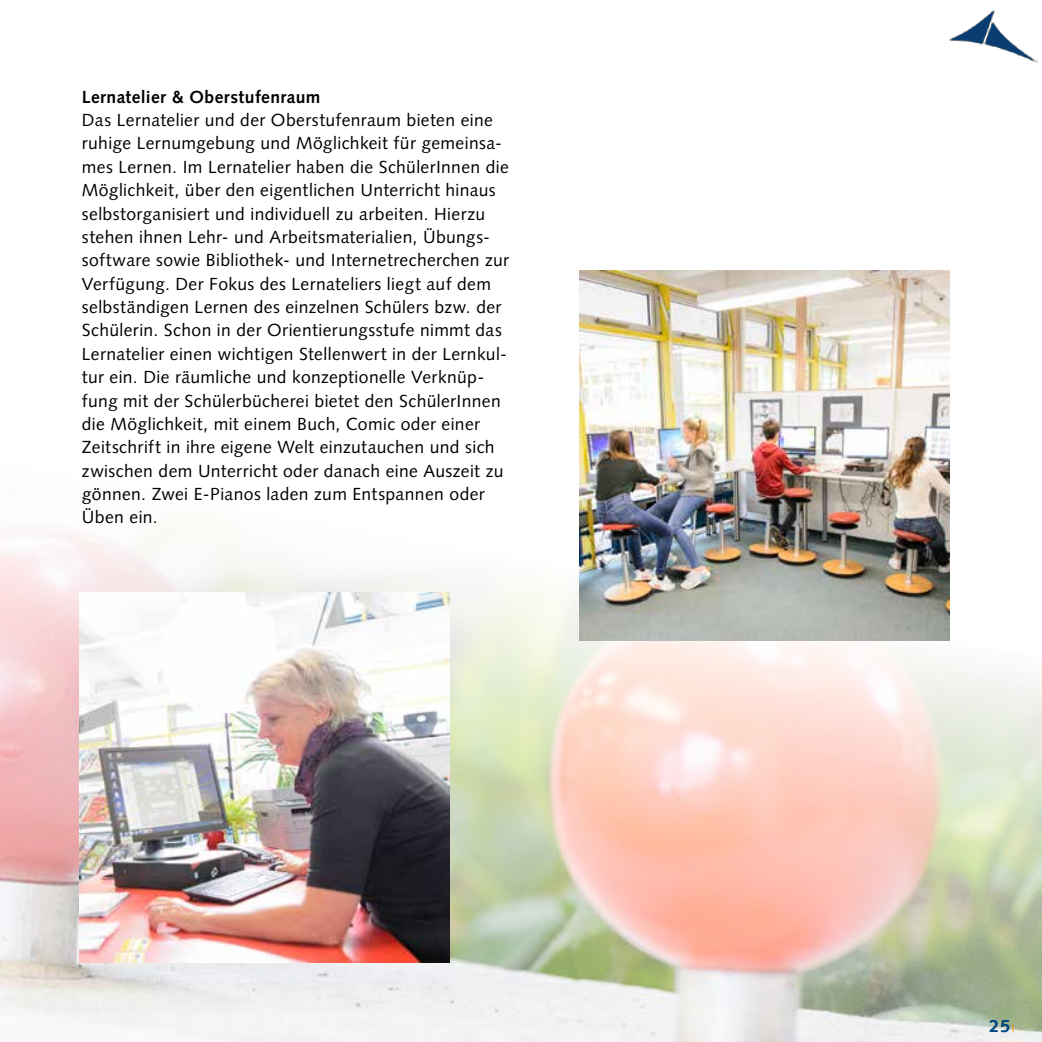
<style>
.page{position:relative;width:1042px;height:1042px;background:#fff}
.page>*{position:absolute;margin:0;border:0;box-sizing:border-box;transform-origin:0 0}
.t1{font:17.5px/23.3px "Syntax LT";letter-spacing:.02em;color:#000}
.t2{font:700 17.5px "Syntax LT";letter-spacing:.025em;color:#000}
.t3{font:700 17.5px "Syntax LT";color:#004884}
.s1{font-weight:400;font-size:10.5px;color:#f8aa23}
</style>
<div class="page">
<img style="left:0;top:10px;width:1042px;height:1032px">
<img style="left:579px;top:270px;width:370px;height:370px">
<img style="left:79px;top:593px;width:370px;height:369px">
<p class="t2" style="left:82px;top:87px;width:240px">Lernatelier &amp; Oberstufenraum</p>
<p class="t1" style="left:82px;top:108px;width:429px">Das Lernatelier und der Oberstufenraum bieten eine ruhige Lernumgebung und Möglichkeit für gemeinsa&shy;mes Lernen. Im Lernatelier haben die SchülerInnen die Möglichkeit, über den eigentlichen Unterricht hinaus selbstorganisiert und individuell zu arbeiten. Hierzu stehen ihnen Lehr- und Arbeitsmaterialien, Übungs&shy;software sowie Bibliothek- und Internetrecherchen zur Verfügung. Der Fokus des Lernateliers liegt auf dem selbständigen Lernen des einzelnen Schülers bzw. der Schülerin. Schon in der Orientierungsstufe nimmt das Lernatelier einen wichtigen Stellenwert in der Lernkul&shy;tur ein. Die räumliche und konzeptionelle Verknüp&shy;fung mit der Schülerbücherei bietet den SchülerInnen die Möglichkeit, mit einem Buch, Comic oder einer Zeitschrift in ihre eigene Welt einzutauchen und sich zwischen dem Unterricht oder danach eine Auszeit zu gönnen. Zwei E-Pianos laden zum Entspannen oder Üben ein.</p>
<p class="t3" style="left:989px;top:1016px;width:27px">25<span class="s1">I</span></p>
</div>
